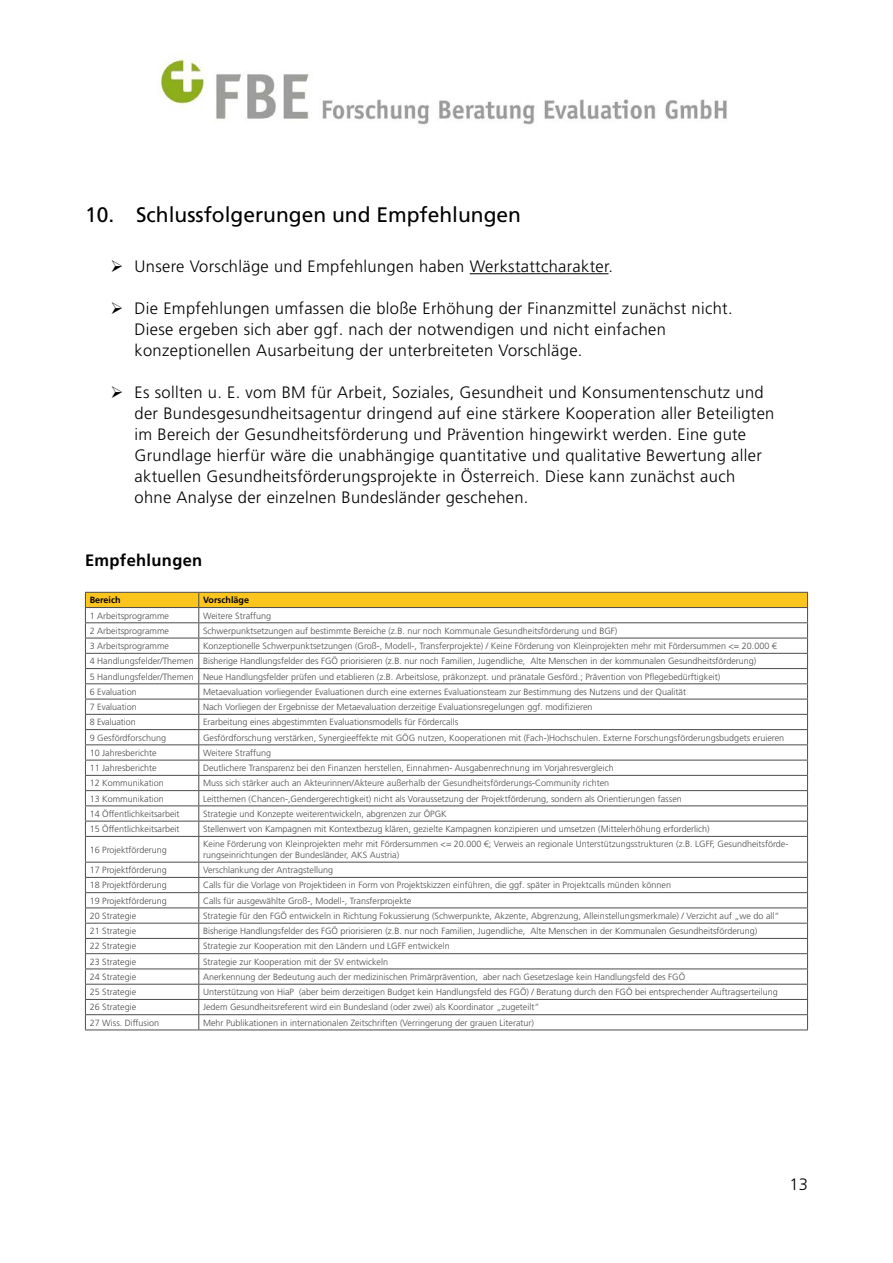
<style>
.page{position:relative;width:893px;height:1263px;background:#fff}
.page>*{position:absolute;margin:0;border:0;box-sizing:border-box;transform-origin:0 0}
.headline_inhalt{font:21px "Frutiger LT Pro";color:#000}
.lauftext_p{font:300 16.5px "Frutiger LT Pro";letter-spacing:.02em;color:#000}
.lauftext_p-2{font:700 16.5px "Frutiger LT Pro";letter-spacing:.02em;color:#000}
.tabelle{font:300 9px/10.5px "Frutiger LT Pro";color:#4b4b4d}
.tabelle-2{font:700 9px "Frutiger LT Pro";color:#000}
</style>
<div class="page">
<img style="left:159px;top:53px;width:568px;height:72px">
<hr style="left:470px;top:273px;width:138px;height:1px;background:#000">
<svg style="left:85px;top:592px;width:723px;height:437px"></svg>
<hr style="left:85px;top:1029px;width:114px;height:1px;background:#4c4c4e">
<hr style="left:199px;top:1029px;width:609px;height:1px;background:#4c4c4e">
<h2 class="headline_inhalt" style="left:85px;top:202px;width:438px">10. Schlussfolgerungen und Empfehlungen</h2>
<p class="lauftext_p" style="left:111px;top:257px;width:504px">➢ Unsere Vorschläge und Empfehlungen haben Werkstattcharakter.</p>
<p class="lauftext_p" style="left:111px;top:299px;width:624px">➢ Die Empfehlungen umfassen die bloße Erhöhung der Finanzmittel zunächst nicht.</p>
<p class="lauftext_p" style="left:135px;top:320px;width:533px">Diese ergeben sich aber ggf. nach der notwendigen und nicht einfachen</p>
<p class="lauftext_p" style="left:135px;top:341px;width:449px">konzeptionellen Ausarbeitung der unterbreiteten Vorschläge.</p>
<p class="lauftext_p" style="left:111px;top:383px;width:655px">➢ Es sollten u. E. vom BM für Arbeit, Soziales, Gesundheit und Konsumentenschutz und</p>
<p class="lauftext_p" style="left:135px;top:404px;width:641px">der Bundesgesundheitsagentur dringend auf eine stärkere Kooperation aller Beteiligten</p>
<p class="lauftext_p" style="left:135px;top:425px;width:613px">im Bereich der Gesundheitsförderung und Prävention hingewirkt werden. Eine gute</p>
<p class="lauftext_p" style="left:135px;top:446px;width:629px">Grundlage hierfür wäre die unabhängige quantitative und qualitative Bewertung aller</p>
<p class="lauftext_p" style="left:135px;top:467px;width:602px">aktuellen Gesundheitsförderungsprojekte in Österreich. Diese kann zunächst auch</p>
<p class="lauftext_p" style="left:135px;top:488px;width:395px">ohne Analyse der einzelnen Bundesländer geschehen.</p>
<p class="lauftext_p-2" style="left:85px;top:551px;width:119px">Empfehlungen</p>
<p class="tabelle-2" style="left:90px;top:595px;width:32px">Bereich</p>
<p class="tabelle-2" style="left:203px;top:595px;width:48px">Vorschläge</p>
<p class="tabelle" style="left:90px;top:610px;width:81px">1 Arbeitsprogramme</p>
<p class="tabelle" style="left:203px;top:610px;width:70px">Weitere Straffung</p>
<p class="tabelle" style="left:90px;top:625px;width:81px">2 Arbeitsprogramme</p>
<p class="tabelle" style="left:203px;top:625px;width:416px">Schwerpunktsetzungen auf bestimmte Bereiche (z.B. nur noch Kommunale Gesundheitsförderung und BGF)</p>
<p class="tabelle" style="left:90px;top:641px;width:81px">3 Arbeitsprogramme</p>
<p class="tabelle" style="left:203px;top:641px;width:575px">Konzeptionelle Schwerpunktsetzungen (Groß-, Modell-, Transferprojekte) / Keine Förderung von Kleinprojekten mehr mit Fördersummen &lt;= 20.000 €</p>
<p class="tabelle" style="left:90px;top:656px;width:106px">4 Handlungsfelder/Themen</p>
<p class="tabelle" style="left:203px;top:656px;width:555px">Bisherige Handlungsfelder des FGÖ priorisieren (z.B. nur noch Familien, Jugendliche, Alte Menschen in der kommunalen Gesundheitsförderung)</p>
<p class="tabelle" style="left:90px;top:671px;width:106px">5 Handlungsfelder/Themen</p>
<p class="tabelle" style="left:203px;top:671px;width:519px">Neue Handlungsfelder prüfen und etablieren (z.B. Arbeitslose, präkonzept. und pränatale Gesförd.; Prävention von Pflegebedürftigkeit)</p>
<p class="tabelle" style="left:90px;top:686px;width:49px">6 Evaluation</p>
<p class="tabelle" style="left:203px;top:686px;width:485px">Metaevaluation vorliegender Evaluationen durch eine externes Evaluationsteam zur Bestimmung des Nutzens und der Qualität</p>
<p class="tabelle" style="left:90px;top:702px;width:49px">7 Evaluation</p>
<p class="tabelle" style="left:203px;top:702px;width:391px">Nach Vorliegen der Ergebnisse der Metaevaluation derzeitige Evaluationsregelungen ggf. modifizieren</p>
<p class="tabelle" style="left:90px;top:717px;width:48px">8 Evaluation</p>
<p class="tabelle" style="left:203px;top:717px;width:257px">Erarbeitung eines abgestimmten Evaluationsmodells für Fördercalls</p>
<p class="tabelle" style="left:90px;top:732px;width:78px">9 Gesfördforschung</p>
<p class="tabelle" style="left:203px;top:732px;width:583px">Gesfördforschung verstärken, Synergieeffekte mit GÖG nutzen, Kooperationen mit (Fach-)Hochschulen. Externe Forschungsförderungsbudgets eruieren</p>
<p class="tabelle" style="left:90px;top:747px;width:68px">10 Jahresberichte</p>
<p class="tabelle" style="left:203px;top:747px;width:70px">Weitere Straffung</p>
<p class="tabelle" style="left:90px;top:763px;width:68px">11 Jahresberichte</p>
<p class="tabelle" style="left:203px;top:763px;width:412px">Deutlichere Transparenz bei den Finanzen herstellen, Einnahmen- Ausgabenrechnung im Vorjahresvergleich</p>
<p class="tabelle" style="left:90px;top:778px;width:76px">12 Kommunikation</p>
<p class="tabelle" style="left:203px;top:778px;width:408px">Muss sich stärker auch an Akteurinnen/Akteure außerhalb der Gesundheitsförderungs-Community richten</p>
<p class="tabelle" style="left:90px;top:793px;width:76px">13 Kommunikation</p>
<p class="tabelle" style="left:203px;top:793px;width:480px">Leitthemen (Chancen-,Gendergerechtigkeit) nicht als Voraussetzung der Projektförderung, sondern als Orientierungen fassen</p>
<p class="tabelle" style="left:90px;top:808px;width:91px">14 Öffentlichkeitsarbeit</p>
<p class="tabelle" style="left:203px;top:808px;width:245px">Strategie und Konzepte weiterentwickeln, abgrenzen zur ÖPGK</p>
<p class="tabelle" style="left:90px;top:824px;width:91px">15 Öffentlichkeitsarbeit</p>
<p class="tabelle" style="left:203px;top:824px;width:508px">Stellenwert von Kampagnen mit Kontextbezug klären, gezielte Kampagnen konzipieren und umsetzen (Mittelerhöhung erforderlich)</p>
<p class="tabelle" style="left:90px;top:844px;width:79px">16 Projektförderung</p>
<p class="tabelle" style="left:203px;top:839px;width:587px">Keine Förderung von Kleinprojekten mehr mit Fördersummen &lt;= 20.000 €; Verweis an regionale Unterstützungsstrukturen (z.B. LGFF, Gesundheitsförde&shy;rungseinrichtungen der Bundesländer, AKS Austria)</p>
<p class="tabelle" style="left:90px;top:865px;width:79px">17 Projektförderung</p>
<p class="tabelle" style="left:203px;top:865px;width:132px">Verschlankung der Antragstellung</p>
<p class="tabelle" style="left:90px;top:880px;width:79px">18 Projektförderung</p>
<p class="tabelle" style="left:203px;top:880px;width:469px">Calls für die Vorlage von Projektideen in Form von Projektskizzen einführen, die ggf. später in Projektcalls münden können</p>
<p class="tabelle" style="left:90px;top:895px;width:79px">19 Projektförderung</p>
<p class="tabelle" style="left:203px;top:895px;width:210px">Calls für ausgewählte Groß-, Modell-, Transferprojekte</p>
<p class="tabelle" style="left:90px;top:911px;width:48px">20 Strategie</p>
<p class="tabelle" style="left:203px;top:911px;width:578px">Strategie für den FGÖ entwickeln in Richtung Fokussierung (Schwerpunkte, Akzente, Abgrenzung, Alleinstellungsmerkmale) / Verzicht auf „we do all“</p>
<p class="tabelle" style="left:90px;top:926px;width:48px">21 Strategie</p>
<p class="tabelle" style="left:203px;top:926px;width:556px">Bisherige Handlungsfelder des FGÖ priorisieren (z.B. nur noch Familien, Jugendliche, Alte Menschen in der Kommunalen Gesundheitsförderung)</p>
<p class="tabelle" style="left:90px;top:941px;width:48px">22 Strategie</p>
<p class="tabelle" style="left:203px;top:941px;width:248px">Strategie zur Kooperation mit den Ländern und LGFF entwickeln</p>
<p class="tabelle" style="left:90px;top:956px;width:48px">23 Strategie</p>
<p class="tabelle" style="left:203px;top:956px;width:187px">Strategie zur Kooperation mit der SV entwickeln</p>
<p class="tabelle" style="left:90px;top:972px;width:48px">24 Strategie</p>
<p class="tabelle" style="left:203px;top:972px;width:484px">Anerkennung der Bedeutung auch der medizinischen Primärprävention, aber nach Gesetzeslage kein Handlungsfeld des FGÖ</p>
<p class="tabelle" style="left:90px;top:987px;width:48px">25 Strategie</p>
<p class="tabelle" style="left:203px;top:987px;width:576px">Unterstützung von HiaP (aber beim derzeitigen Budget kein Handlungsfeld des FGÖ) / Beratung durch den FGÖ bei entsprechender Auftragserteilung</p>
<p class="tabelle" style="left:90px;top:1002px;width:48px">26 Strategie</p>
<p class="tabelle" style="left:203px;top:1002px;width:338px">Jedem Gesundheitsreferent wird ein Bundesland (oder zwei) als Koordinator „zugeteilt“</p>
<p class="tabelle" style="left:90px;top:1017px;width:71px">27 Wiss. Diffusion</p>
<p class="tabelle" style="left:203px;top:1017px;width:333px">Mehr Publikationen in internationalen Zeitschriften (Verringerung der grauen Literatur)</p>
<h2 class="lauftext_p" style="left:789px;top:1175px;width:20px">13</h2>
</div>
